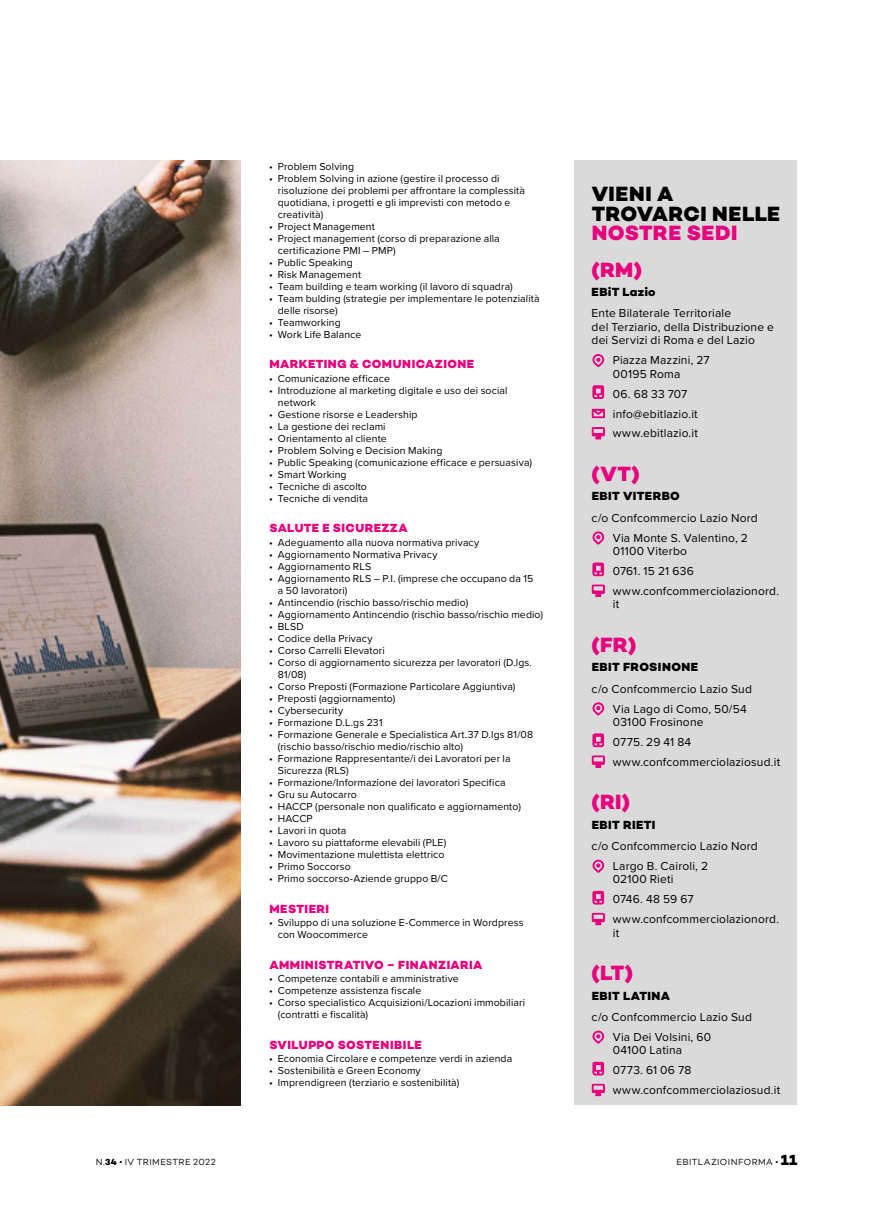
<style>
.page{position:relative;width:893px;height:1212px;background:#fff}
.page>*{position:absolute;margin:0;border:0;box-sizing:border-box;transform-origin:0 0}
.paragrafetto{font:800 21px/19.5px "Campton";letter-spacing:.015em;color:#000}
.paragrafetto-2{font:800 21px "Campton";letter-spacing:.005em;color:#e6007d}
.box{font:12px/13.5px "Proxima Nova";letter-spacing:.015em;color:#000}
.titoletto{font:800 12px "Campton";letter-spacing:.035em;color:#e6007d}
.paragrafetto-3{font:800 12px "Campton";letter-spacing:.035em;color:#000}
.t1{font:10.5px/12px "Proxima Nova";letter-spacing:.01em;color:#000}
.t2{font:9px "Campton";letter-spacing:.045em;color:#000}
.s1{color:#e6007d}
.s2{font-weight:800}
.s3{font-weight:800;font-size:15px}
</style>
<div class="page">
<img style="left:0;top:160px;width:240px;height:945px">
<div style="left:575px;top:160px;width:222px;height:945px;background:#dadada"></div>
<p class="t1" style="left:269px;top:160px;width:86px">• Problem Solving</p>
<p class="t1" style="left:278px;top:172px;width:249px;text-indent:-9px">• Problem Solving in azione (gestire il processo di risoluzione dei problemi per affrontare la complessità quotidiana, i progetti e gli imprevisti con metodo e creatività)</p>
<p class="t1" style="left:269px;top:220px;width:107px">• Project Management</p>
<p class="t1" style="left:278px;top:232px;width:224px;text-indent:-9px">• Project management (corso di preparazione alla certificazione PMI – PMP)</p>
<p class="t1" style="left:269px;top:256px;width:85px">• Public Speaking</p>
<p class="t1" style="left:269px;top:268px;width:93px">• Risk Management</p>
<p class="t1" style="left:269px;top:280px;width:245px">• Team building e team working (il lavoro di squadra)</p>
<p class="t1" style="left:278px;top:292px;width:263px;text-indent:-9px">• Team bulding (strategie per implementare le potenzialità delle risorse)</p>
<p class="t1" style="left:269px;top:316px;width:73px">• Teamworking</p>
<p class="t1" style="left:269px;top:328px;width:94px">• Work Life Balance</p>
<p class="titoletto" style="left:269px;top:357px;width:206px">MARKETING &amp; COMUNICAZIONE</p>
<p class="t1" style="left:269px;top:372px;width:122px">• Comunicazione efficace</p>
<p class="t1" style="left:278px;top:384px;width:231px;text-indent:-9px">• Introduzione al marketing digitale e uso dei social network</p>
<p class="t1" style="left:269px;top:408px;width:150px">• Gestione risorse e Leadership</p>
<p class="t1" style="left:269px;top:420px;width:118px">• La gestione dei reclami</p>
<p class="t1" style="left:269px;top:432px;width:119px">• Orientamento al cliente</p>
<p class="t1" style="left:269px;top:444px;width:175px">• Problem Solving e Decision Making</p>
<p class="t1" style="left:269px;top:456px;width:264px">• Public Speaking (comunicazione efficace e persuasiva)</p>
<p class="t1" style="left:269px;top:468px;width:79px">• Smart Working</p>
<p class="t1" style="left:269px;top:480px;width:99px">• Tecniche di ascolto</p>
<p class="t1" style="left:269px;top:492px;width:100px">• Tecniche di vendita</p>
<p class="titoletto" style="left:269px;top:521px;width:140px">SALUTE E SICUREZZA</p>
<p class="t1" style="left:269px;top:536px;width:211px">• Adeguamento alla nuova normativa privacy</p>
<p class="t1" style="left:269px;top:548px;width:170px">• Aggiornamento Normativa Privacy</p>
<p class="t1" style="left:269px;top:560px;width:103px">• Aggiornamento RLS</p>
<p class="t1" style="left:278px;top:572px;width:257px;text-indent:-9px">• Aggiornamento RLS – P.I. (imprese che occupano da 15 a 50 lavoratori)</p>
<p class="t1" style="left:269px;top:596px;width:200px">• Antincendio (rischio basso/rischio medio)</p>
<p class="t1" style="left:269px;top:608px;width:275px">• Aggiornamento Antincendio (rischio basso/rischio medio)</p>
<p class="t1" style="left:269px;top:620px;width:36px">• BLSD</p>
<p class="t1" style="left:269px;top:632px;width:105px">• Codice della Privacy</p>
<p class="t1" style="left:269px;top:644px;width:117px">• Corso Carrelli Elevatori</p>
<p class="t1" style="left:278px;top:656px;width:256px;text-indent:-9px">• Corso di aggiornamento sicurezza per lavoratori (D.lgs.<br>81/08)</p>
<p class="t1" style="left:269px;top:680px;width:248px">• Corso Preposti (Formazione Particolare Aggiuntiva)</p>
<p class="t1" style="left:269px;top:692px;width:128px">• Preposti (aggiornamento)</p>
<p class="t1" style="left:269px;top:704px;width:75px">• Cybersecurity</p>
<p class="t1" style="left:269px;top:716px;width:115px">• Formazione D.L.gs 231</p>
<p class="t1" style="left:278px;top:728px;width:257px;text-indent:-9px">• Formazione Generale e Specialistica Art.37 D.lgs 81/08 (rischio basso/rischio medio/rischio alto)</p>
<p class="t1" style="left:278px;top:752px;width:234px;text-indent:-9px">• Formazione Rappresentante/i dei Lavoratori per la<br>Sicurezza (RLS)</p>
<p class="t1" style="left:269px;top:776px;width:238px">• Formazione/Informazione dei lavoratori Specifica</p>
<p class="t1" style="left:269px;top:788px;width:89px">• Gru su Autocarro</p>
<p class="t1" style="left:269px;top:800px;width:253px">• HACCP (personale non qualificato e aggiornamento)</p>
<p class="t1" style="left:269px;top:812px;width:45px">• HACCP</p>
<p class="t1" style="left:269px;top:824px;width:78px">• Lavori in quota</p>
<p class="t1" style="left:269px;top:836px;width:178px">• Lavoro su piattaforme elevabili (PLE)</p>
<p class="t1" style="left:269px;top:848px;width:177px">• Movimentazione mulettista elettrico</p>
<p class="t1" style="left:269px;top:860px;width:83px">• Primo Soccorso</p>
<p class="t1" style="left:269px;top:872px;width:180px">• Primo soccorso-Aziende gruppo B/C</p>
<p class="titoletto" style="left:269px;top:901px;width:61px">MESTIERI</p>
<p class="t1" style="left:278px;top:916px;width:247px;text-indent:-9px">• Sviluppo di una soluzione E-Commerce in Wordpress con Woocommerce</p>
<p class="titoletto" style="left:269px;top:957px;width:215px">AMMINISTRATIVO – FINANZIARIA</p>
<p class="t1" style="left:269px;top:972px;width:191px">• Competenze contabili e amministrative</p>
<p class="t1" style="left:269px;top:984px;width:154px">• Competenze assistenza fiscale</p>
<p class="t1" style="left:278px;top:996px;width:249px;text-indent:-9px">• Corso specialistico Acquisizioni/Locazioni immobiliari (contratti e fiscalità)</p>
<p class="titoletto" style="left:269px;top:1037px;width:154px">SVILUPPO SOSTENIBILE</p>
<p class="t1" style="left:269px;top:1052px;width:244px">• Economia Circolare e competenze verdi in azienda</p>
<p class="t1" style="left:269px;top:1064px;width:153px">• Sostenibilità e Green Economy</p>
<p class="t1" style="left:269px;top:1076px;width:192px">• Imprendigreen (terziario e sostenibilità)</p>
<p class="paragrafetto" style="left:592px;top:184px;width:190px">VIENI A<br>TROVARCI NELLE<br><span class="s1">NOSTRE SEDI</span></p>
<p class="paragrafetto-2" style="left:592px;top:256px;width:52px">(RM)</p>
<p class="paragrafetto-3" style="left:592px;top:284px;width:66px">EBiT Lazio</p>
<p class="box" style="left:592px;top:306px;width:184px">Ente Bilaterale Territoriale<br>del Terziario, della Distribuzione e dei Servizi di Roma e del Lazio</p>
<p class="box" style="left:613px;top:353px;width:98px">Piazza Mazzini, 27<br>00195 Roma</p>
<p class="box" style="left:613px;top:386px;width:76px">06. 68 33 707</p>
<p class="box" style="left:613px;top:406px;width:86px">info@ebitlazio.it</p>
<p class="box" style="left:613px;top:426px;width:87px">www.ebitlazio.it</p>
<p class="paragrafetto-2" style="left:592px;top:460px;width:50px">(VT)</p>
<p class="paragrafetto-3" style="left:592px;top:489px;width:90px">EBIT VITERBO</p>
<p class="box" style="left:592px;top:510px;width:168px">c/o Confcommercio Lazio Nord</p>
<p class="box" style="left:613px;top:530px;width:137px">Via Monte S. Valentino, 2<br>01100 Viterbo</p>
<p class="box" style="left:613px;top:564px;width:82px">0761. 15 21 636</p>
<p class="box" style="left:613px;top:584px;width:168px">www.confcommerciolazionord. it</p>
<p class="paragrafetto-2" style="left:592px;top:631px;width:46px">(FR)</p>
<p class="paragrafetto-3" style="left:592px;top:659px;width:108px">EBIT FROSINONE</p>
<p class="box" style="left:592px;top:681px;width:162px">c/o Confcommercio Lazio Sud</p>
<p class="box" style="left:613px;top:701px;width:135px">Via Lago di Como, 50/54<br>03100 Frosinone</p>
<p class="box" style="left:613px;top:735px;width:80px">0775. 29 41 84</p>
<p class="box" style="left:613px;top:754px;width:169px">www.confcommerciolaziosud.it</p>
<p class="paragrafetto-2" style="left:592px;top:789px;width:40px">(RI)</p>
<p class="paragrafetto-3" style="left:592px;top:817px;width:65px">EBIT RIETI</p>
<p class="box" style="left:592px;top:839px;width:168px">c/o Confcommercio Lazio Nord</p>
<p class="box" style="left:613px;top:859px;width:97px">Largo B. Cairoli, 2<br>02100 Rieti</p>
<p class="box" style="left:613px;top:892px;width:82px">0746. 48 59 67</p>
<p class="box" style="left:613px;top:912px;width:168px">www.confcommerciolazionord. it</p>
<p class="paragrafetto-2" style="left:592px;top:960px;width:43px">(LT)</p>
<p class="paragrafetto-3" style="left:592px;top:988px;width:80px">EBIT LATINA</p>
<p class="box" style="left:592px;top:1010px;width:162px">c/o Confcommercio Lazio Sud</p>
<p class="box" style="left:613px;top:1029px;width:100px">Via Dei Volsini, 60<br>04100 Latina</p>
<p class="box" style="left:613px;top:1063px;width:80px">0773. 61 06 78</p>
<p class="box" style="left:613px;top:1083px;width:169px">www.confcommerciolaziosud.it</p>
<p class="t2" style="left:96px;top:1156px;width:121px">N.<span class="s2">34</span> • IV TRIMESTRE 2022</p>
<p class="t2" style="left:676px;top:1156px;width:122px">EBITLAZIOINFORMA • <span class="s3">11</span></p>
</div>
